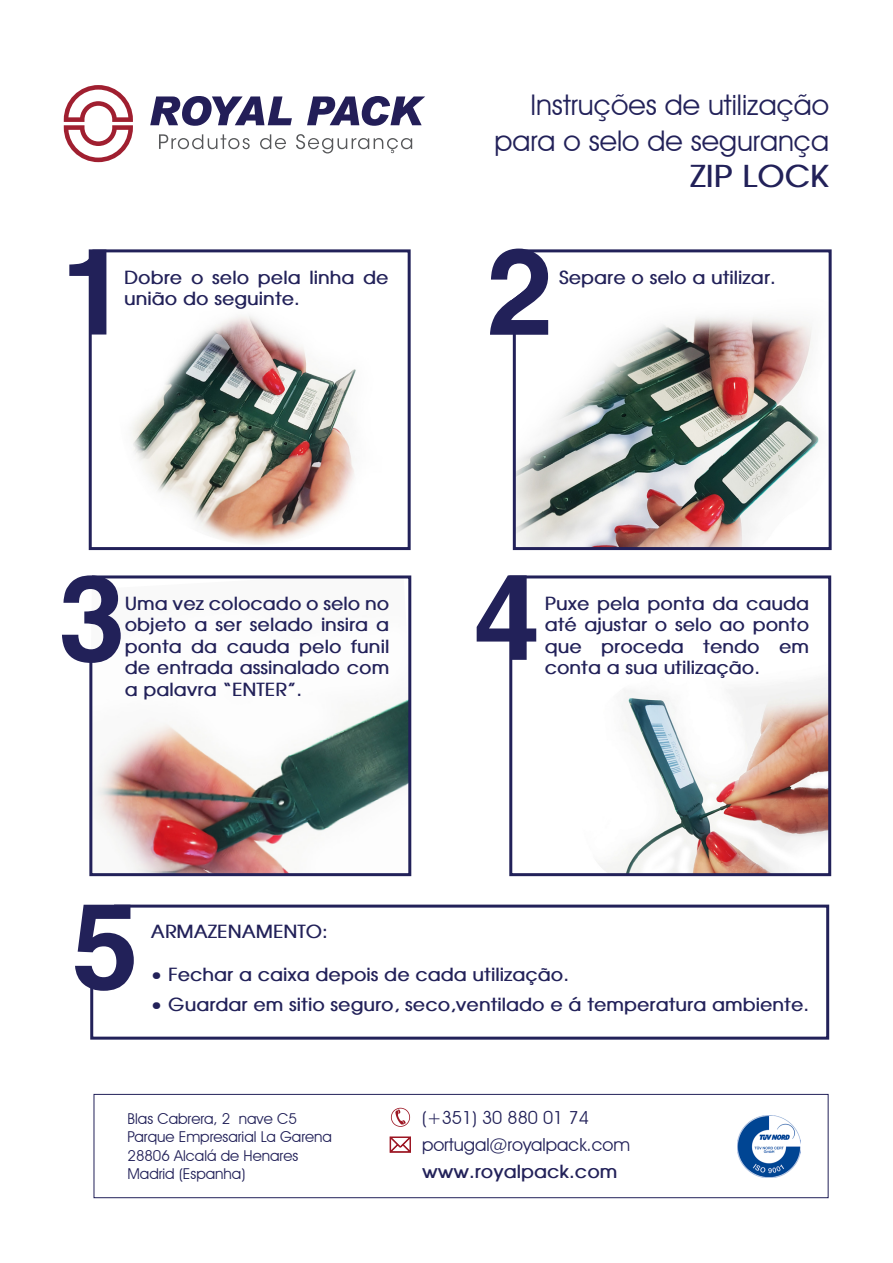
<style>
.page{position:relative;width:893px;height:1263px;background:#fff}
.page>*{position:absolute;margin:0;border:0;box-sizing:border-box;transform-origin:0 0}
.t1{font:700 120px "Helvetica";color:#222159}
.t2{font:700 30px "Avant Garde";color:#222159}
.t3{font:28.5px/36px "Avant Garde IT Cby BT";color:#222159;text-align:right}
.Pie_pagina_producto{font:700 18px/21.6px "Avant Garde";color:#222159;text-align:justify}
.Pie_pagina_producto-2{font:18px "Avant Garde IT Cby BT";color:#222159}
.Pie_pagina_producto-3{font:15px "Avant Garde IT Cby BT";color:#222159}
</style>
<div class="page">
<div style="left:94px;top:1094px;width:734px;height:104px;border:1px solid #222159"></div>
<img style="left:738px;top:1115px;width:62px;height:63px">
<img style="left:93px;top:253px;width:263px;height:291px">
<div style="left:89px;top:249px;width:322px;height:301px;border:3px solid #222159"></div>
<svg style="left:69px;top:250px;width:37px;height:84px"></svg>
<img style="left:512px;top:248px;width:320px;height:303px">
<svg style="left:89px;top:575px;width:323px;height:302px"></svg>
<img style="left:598px;top:678px;width:229px;height:194px">
<div style="left:509px;top:575px;width:322px;height:301px;border:3px solid #222159"></div>
<svg style="left:490px;top:249px;width:58px;height:86px"></svg>
<svg style="left:90px;top:904px;width:740px;height:136px"></svg>
<svg style="left:391px;top:1108px;width:19px;height:19px"></svg>
<svg style="left:392px;top:1139px;width:17px;height:11px"></svg>
<div style="left:390px;top:1137px;width:21px;height:15px;border:1px solid #9c1623"></div>
<svg style="left:150px;top:96px;width:142px;height:30px"></svg>
<svg style="left:307px;top:96px;width:118px;height:30px"></svg>
<svg style="left:64px;top:85px;width:69px;height:77px"></svg>
<svg style="left:159px;top:134px;width:91px;height:15px"></svg>
<svg style="left:260px;top:134px;width:26px;height:15px"></svg>
<svg style="left:296px;top:134px;width:116px;height:19px"></svg>
<p class="t3" style="left:494px;top:87px;width:336px">Instruções de utilização para o selo de segurança</p>
<p class="t2" style="left:690px;top:158px;width:140px">ZIP LOCK</p>
<p class="Pie_pagina_producto" style="left:124px;top:266px;width:266px">Dobre o selo pela linha de união do seguinte.</p>
<p class="Pie_pagina_producto" style="left:559px;top:266px;width:218px">Separe o selo a utilizar.</p>
<p class="t1" style="left:59px;top:522px;width:68px">3</p>
<p class="t1" style="left:473px;top:521px;width:68px">4</p>
<p class="Pie_pagina_producto" style="left:125px;top:592px;width:266px">Uma vez colocado o selo no objeto a ser selado insira a ponta da cauda pelo funil de entrada assinalado com a palavra “ENTER”.</p>
<p class="Pie_pagina_producto" style="left:545px;top:592px;width:266px">Puxe pela ponta da cauda até ajustar o selo ao ponto que proceda tendo em conta a sua utilização.</p>
<p class="t1" style="left:72px;top:849px;width:68px">5</p>
<p class="Pie_pagina_producto" style="left:151px;top:920px;width:178px">ARMAZENAMENTO:</p>
<p class="Pie_pagina_producto" style="left:151px;top:963px;width:420px">• Fechar a caixa depois de cada utilização.</p>
<p class="Pie_pagina_producto" style="left:151px;top:993px;width:660px">• Guardar em sitio seguro, seco,ventilado e á temperatura ambiente.</p>
<p class="Pie_pagina_producto-3" style="left:128px;top:1110px;width:171px">Blas Cabrera, 2 nave C5</p>
<p class="Pie_pagina_producto-3" style="left:128px;top:1128px;width:206px">Parque Empresarial La Garena</p>
<p class="Pie_pagina_producto-3" style="left:128px;top:1146px;width:172px">28806 Alcalá de Henares</p>
<p class="Pie_pagina_producto-3" style="left:128px;top:1164px;width:119px">Madrid (Espanha)</p>
<p class="Pie_pagina_producto-2" style="left:422px;top:1106px;width:168px">(+351) 30 880 01 74</p>
<p class="Pie_pagina_producto-2" style="left:422px;top:1133px;width:210px">portugal@royalpack.com</p>
<p class="Pie_pagina_producto" style="left:422px;top:1160px;width:197px">www.royalpack.com</p>
</div>
